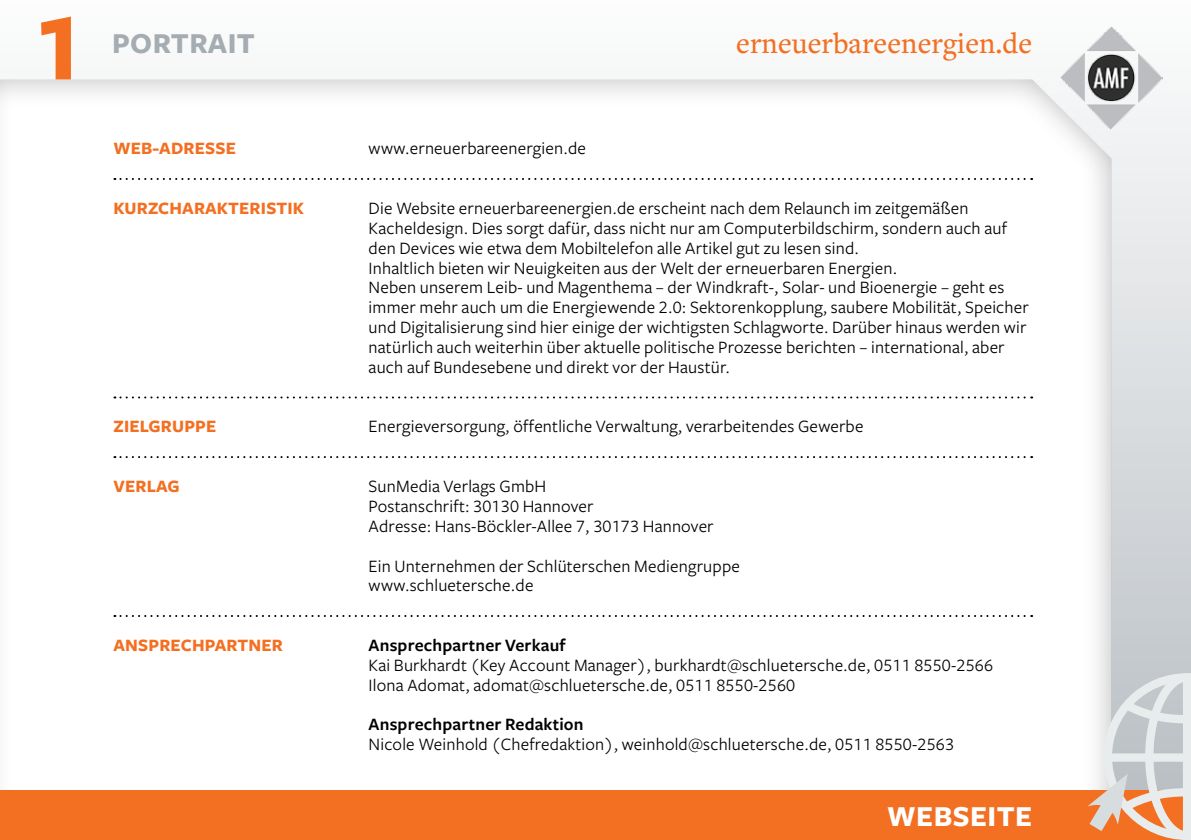
<style>
.page{position:relative;width:1191px;height:840px;background:#fff}
.page>*{position:absolute;margin:0;border:0;box-sizing:border-box;transform-origin:0 0}
.t1{font:700 100px "Freight Sans Pro";color:#f36f21}
.t2{font:500 30px "Freight Text Pro";color:#f36f21}
.t3{font:700 30px "Freight Sans Pro";letter-spacing:.015em;color:#a5adb2}
.t4{font:700 30px "Freight Sans Pro";letter-spacing:.015em;color:#fff}
.t5{font:18px/19.8px "Freight Sans Pro";letter-spacing:.01em;color:#000}
.t6{font:700 18px "Freight Sans Pro";letter-spacing:.01em;color:#f36f21}
.t7{font:600 18px "Freight Sans Pro";letter-spacing:.01em;color:#000}
</style>
<div class="page">
<svg style="left:1111px;top:76px;width:80px;height:596px;background:#dbdee0"></svg>
<img style="left:1060px;top:26px;width:102px;height:103px">
<div style="left:0;top:790px;width:1191px;height:49px;background:#f36f21"></div>
<svg style="left:1087px;top:672px;width:104px;height:167px"></svg>
<svg style="left:114px;top:178px;width:918px;height:2px"></svg>
<svg style="left:114px;top:396px;width:918px;height:2px"></svg>
<svg style="left:114px;top:456px;width:918px;height:2px"></svg>
<svg style="left:114px;top:615px;width:918px;height:1px"></svg>
<h1 class="t1" style="left:34px;top:-22px;width:51px">1</h1>
<h2 class="t3" style="left:112px;top:23px;width:144px">PORTRAIT</h2>
<h2 class="t2" style="left:736px;top:23px;width:297px">erneuerbareenergien.de</h2>
<p class="t6" style="left:113px;top:136px;width:124px">WEB-ADRESSE</p>
<p class="t5" style="left:368px;top:138px;width:219px">www.erneuerbareenergien.de</p>
<p class="t6" style="left:113px;top:196px;width:192px">KURZCHARAKTERISTIK</p>
<p class="t5" style="left:368px;top:197px;width:662px">Die Website erneuerbareenergien.de erscheint nach dem Relaunch im zeitgemäßen Kacheldesign. Dies sorgt dafür, dass nicht nur am Computerbildschirm, sondern auch auf den Devices wie etwa dem Mobiltelefon alle Artikel gut zu lesen sind.<br>Inhaltlich bieten wir Neuigkeiten aus der Welt der erneuerbaren Energien.<br>Neben unserem Leib- und Magenthema – der Windkraft-, Solar- und Bioenergie – geht es immer mehr auch um die Energiewende 2.0: Sektorenkopplung, saubere Mobilität, Speicher und Digitalisierung sind hier einige der wichtigsten Schlagworte. Darüber hinaus werden wir natürlich auch weiterhin über aktuelle politische Prozesse berichten – international, aber auch auf Bundesebene und direkt vor der Haustür.</p>
<p class="t6" style="left:113px;top:414px;width:104px">ZIELGRUPPE</p>
<p class="t5" style="left:368px;top:416px;width:496px">Energieversorgung, öffentliche Verwaltung, verarbeitendes Gewerbe</p>
<p class="t6" style="left:113px;top:473px;width:68px">VERLAG</p>
<p class="t5" style="left:368px;top:475px;width:346px">SunMedia Verlags GmbH<br>Postanschrift: 30130 Hannover<br>Adresse: Hans-Böckler-Allee 7, 30173 Hannover</p>
<p class="t5" style="left:368px;top:554px;width:373px">Ein Unternehmen der Schlüterschen Mediengruppe www.schluetersche.de</p>
<p class="t6" style="left:113px;top:632px;width:171px">ANSPRECHPARTNER</p>
<p class="t7" style="left:368px;top:632px;width:199px">Ansprechpartner Verkauf</p>
<p class="t5" style="left:368px;top:654px;width:626px">Kai Burkhardt (Key Account Manager), burkhardt@schluetersche.de, 0511 8550-2566<br>Ilona Adomat, adomat@schluetersche.de, 0511 8550-2560</p>
<p class="t7" style="left:368px;top:712px;width:216px">Ansprechpartner Redaktion</p>
<p class="t5" style="left:368px;top:733px;width:587px">Nicole Weinhold (Chefredaktion), weinhold@schluetersche.de, 0511 8550-2563</p>
<h2 class="t4" style="left:887px;top:794px;width:146px">WEBSEITE</h2>
</div>
